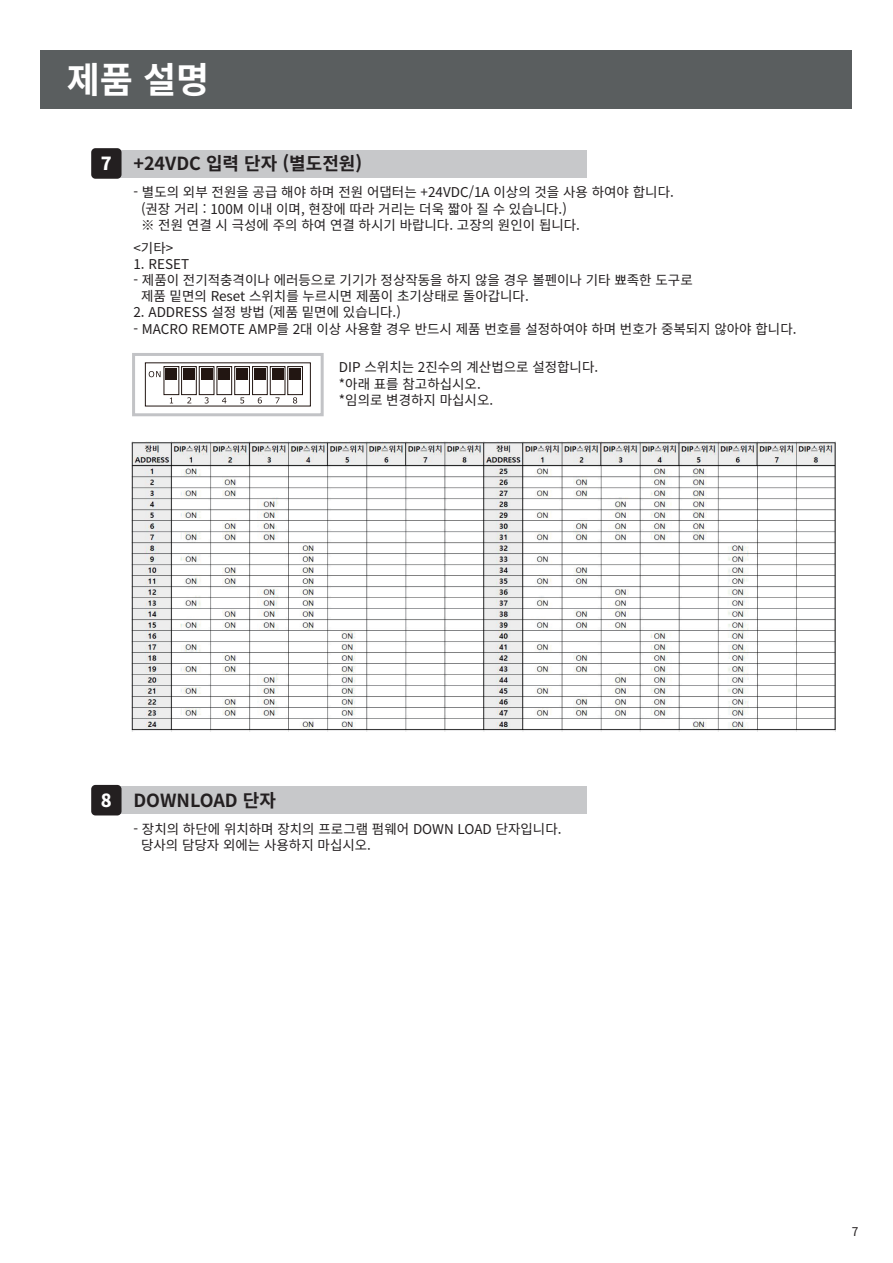
<style>
.page{position:relative;width:893px;height:1263px;background:#fff}
.page>*{position:absolute;margin:0;border:0;box-sizing:border-box;transform-origin:0 0}
.t1{font:700 36px "Noto Sans CJ Kkr";color:#fff}
.t2{font:700 18px "Noto Sans CJ Kkr";color:#231f20}
.t3{font:13.5px/16.2px "Noto Sans CJ Kkr";color:#231f20}
.t4{font:12px "Noto Sans CJ Kkr";color:#231f20}
.s1{font-weight:900;color:#fff}
</style>
<div class="page">
<div style="left:41px;top:51px;width:811px;height:58px;background:#5a5e5f"></div>
<div style="left:106px;top:150px;width:481px;height:27px;background:#c7c8ca"></div>
<div style="left:91px;top:148px;width:31px;height:31px;background:#231f20;border-radius:4px"></div>
<div style="left:164px;top:366px;width:15px;height:29px;border:1px solid #221612"></div>
<div style="left:166px;top:368px;width:11px;height:12px;background:#221612"></div>
<svg style="left:149px;top:371px;width:12px;height:6px"></svg>
<svg style="left:181px;top:366px;width:122px;height:37px"></svg>
<div style="left:289px;top:368px;width:12px;height:12px;background:#221612"></div>
<div style="left:132px;top:353px;width:192px;height:63px;border:3px solid #c2c3c6"></div>
<img style="left:131px;top:441px;width:705px;height:290px">
<div style="left:106px;top:787px;width:481px;height:27px;background:#c7c8ca"></div>
<div style="left:91px;top:785px;width:31px;height:30px;background:#231f20;border-radius:4px"></div>
<h1 class="t1" style="left:67px;top:60px;width:144px">제품 설명</h1>
<h2 class="t2" style="left:101px;top:154px;width:263px"><span class="s1">7</span> +24VDC 입력 단자 (별도전원)</h2>
<p class="t3" style="left:141px;top:185px;width:534px;text-indent:-8px">- 별도의 외부 전원을 공급 해야 하며 전원 어댑터는 +24VDC/1A 이상의 것을 사용 하여야 합니다. (권장 거리 : 100M 이내 이며, 현장에 따라 거리는 더욱 짧아 질 수 있습니다.)<br>※ 전원 연결 시 극성에 주의 하여 연결 하시기 바랍니다. 고장의 원인이 됩니다.</p>
<p class="t3" style="left:133px;top:240px;width:41px">&lt;기타&gt;</p>
<p class="t3" style="left:133px;top:256px;width:57px">1. RESET</p>
<p class="t3" style="left:141px;top:272px;width:553px;text-indent:-8px">- 제품이 전기적충격이나 에러등으로 기기가 정상작동을 하지 않을 경우 볼펜이나 기타 뾰족한 도구로 제품 밑면의 Reset 스위치를 누르시면 제품이 초기상태로 돌아갑니다.</p>
<p class="t3" style="left:133px;top:305px;width:269px">2. ADDRESS 설정 방법 (제품 밑면에 있습니다.)</p>
<p class="t3" style="left:133px;top:321px;width:665px">- MACRO REMOTE AMP를 2대 이상 사용할 경우 반드시 제품 번호를 설정하여야 하며 번호가 중복되지 않아야 합니다.</p>
<p class="t3" style="left:339px;top:360px;width:261px">DIP 스위치는 2진수의 계산법으로 설정합니다. *아래 표를 참고하십시오.<br>*임의로 변경하지 마십시오.</p>
<h2 class="t2" style="left:101px;top:790px;width:177px"><span class="s1">8</span> DOWNLOAD 단자</h2>
<p class="t3" style="left:141px;top:821px;width:422px;text-indent:-8px">- 장치의 하단에 위치하며 장치의 프로그램 펌웨어 DOWN LOAD 단자입니다. 당사의 담당자 외에는 사용하지 마십시오.</p>
<p class="t4" style="left:852px;top:1225px;width:8px">7</p>
</div>
